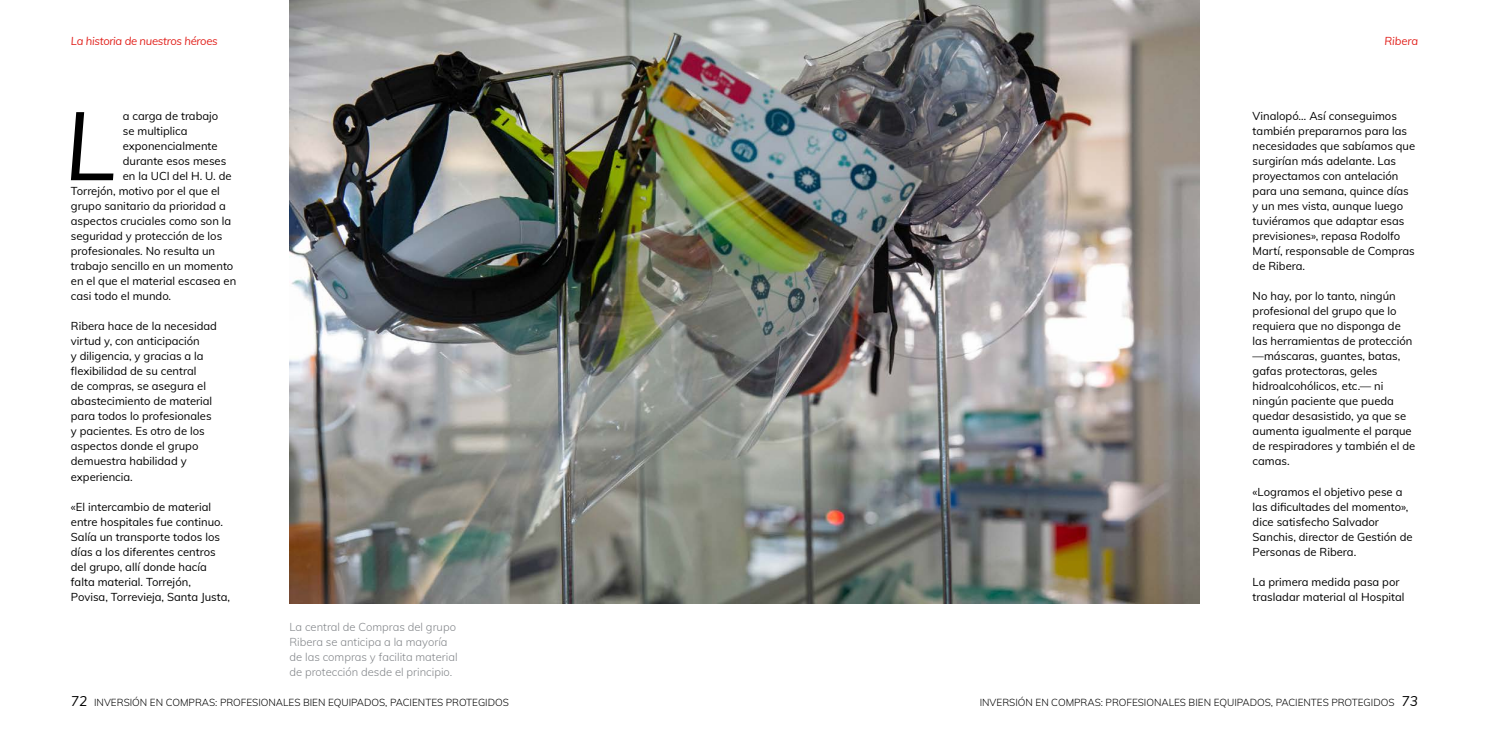
<style>
.page{position:relative;width:1489px;height:745px;background:#fff}
.page>*{position:absolute;margin:0;border:0;box-sizing:border-box;transform-origin:0 0}
.t1{font:italic 95.5px "Mulish";color:#000}
.t2{font:11.25px/15px "Mulish";color:#000}
.t3{font:300 11.25px/15px "Mulish";color:#84878b}
.t4{font:italic 11.25px "Mulish";letter-spacing:-.025em;color:#e2241f}
.t5{font:300 10px "Mulish";color:#000}
.s1{font-weight:400;font-style:italic;font-size:13.75px}
</style>
<div class="page">
<img style="left:289px;top:0;width:910px;height:603px">
<p class="t4" style="left:71px;top:33px;width:148px">La historia de nuestros héroes</p>
<p class="t4" style="left:1384px;top:33px;width:35px">Ribera</p>
<h1 class="t1" style="left:64px;top:76px;width:54px">L</h1>
<p class="t2" style="left:123px;top:108px;width:97px">a carga de trabajo</p>
<p class="t2" style="left:123px;top:123px;width:66px">se multiplica</p>
<p class="t2" style="left:123px;top:138px;width:96px">exponencialmente</p>
<p class="t2" style="left:123px;top:153px;width:105px">durante esos meses</p>
<p class="t2" style="left:123px;top:168px;width:110px">en la UCI del H. U. de</p>
<p class="t2" style="left:71px;top:183px;width:150px">Torrejón, motivo por el que el</p>
<p class="t2" style="left:71px;top:198px;width:156px">grupo sanitario da prioridad a</p>
<p class="t2" style="left:71px;top:213px;width:162px">aspectos cruciales como son la</p>
<p class="t2" style="left:71px;top:228px;width:153px">seguridad y protección de los</p>
<p class="t2" style="left:71px;top:243px;width:146px">profesionales. No resulta un</p>
<p class="t2" style="left:71px;top:258px;width:164px">trabajo sencillo en un momento</p>
<p class="t2" style="left:71px;top:273px;width:167px">en el que el material escasea en</p>
<p class="t2" style="left:71px;top:288px;width:102px">casi todo el mundo.</p>
<p class="t2" style="left:71px;top:318px;width:148px">Ribera hace de la necesidad virtud y, con anticipación<br>y diligencia, y gracias a la flexibilidad de su central<br>de compras, se asegura el abastecimiento de material para todos lo profesionales y pacientes. Es otro de los aspectos donde el grupo demuestra habilidad y experiencia.</p>
<p class="t2" style="left:71px;top:498px;width:161px">«El intercambio de material entre hospitales fue continuo.<br>Salía un transporte todos los días a los diferentes centros del grupo, allí donde hacía falta material. Torrejón,<br>Povisa, Torrevieja, Santa Justa,</p>
<p class="t3" style="left:289px;top:618px;width:169px">La central de Compras del grupo<br>Ribera se anticipa a la mayoría de las compras y facilita material de protección desde el principio.</p>
<p class="t2" style="left:1252px;top:108px;width:164px">Vinalopó… Así conseguimos también prepararnos para las necesidades que sabíamos que surgirían más adelante. Las proyectamos con antelación para una semana, quince días y un mes vista, aunque luego tuviéramos que adaptar esas previsiones», repasa Rodolfo<br>Martí, responsable de Compras de Ribera.</p>
<p class="t2" style="left:1252px;top:288px;width:164px">No hay, por lo tanto, ningún profesional del grupo que lo requiera que no disponga de las herramientas de protección —máscaras, guantes, batas, gafas protectoras, geles hidroalcohólicos, etc.— ni ningún paciente que pueda quedar desasistido, ya que se aumenta igualmente el parque de respiradores y también el de camas.</p>
<p class="t2" style="left:1252px;top:483px;width:161px">«Logramos el objetivo pese a las dificultades del momento», dice satisfecho Salvador<br>Sanchis, director de Gestión de<br>Personas de Ribera.</p>
<p class="t2" style="left:1252px;top:573px;width:153px">La primera medida pasa por trasladar material al Hospital</p>
<p class="t5" style="left:71px;top:695px;width:439px"><span class="s1">72</span> INVERSIÓN EN COMPRAS: PROFESIONALES BIEN EQUIPADOS, PACIENTES PROTEGIDOS</p>
<p class="t5" style="left:979px;top:695px;width:440px">INVERSIÓN EN COMPRAS: PROFESIONALES BIEN EQUIPADOS, PACIENTES PROTEGIDOS <span class="s1">73</span></p>
</div>
